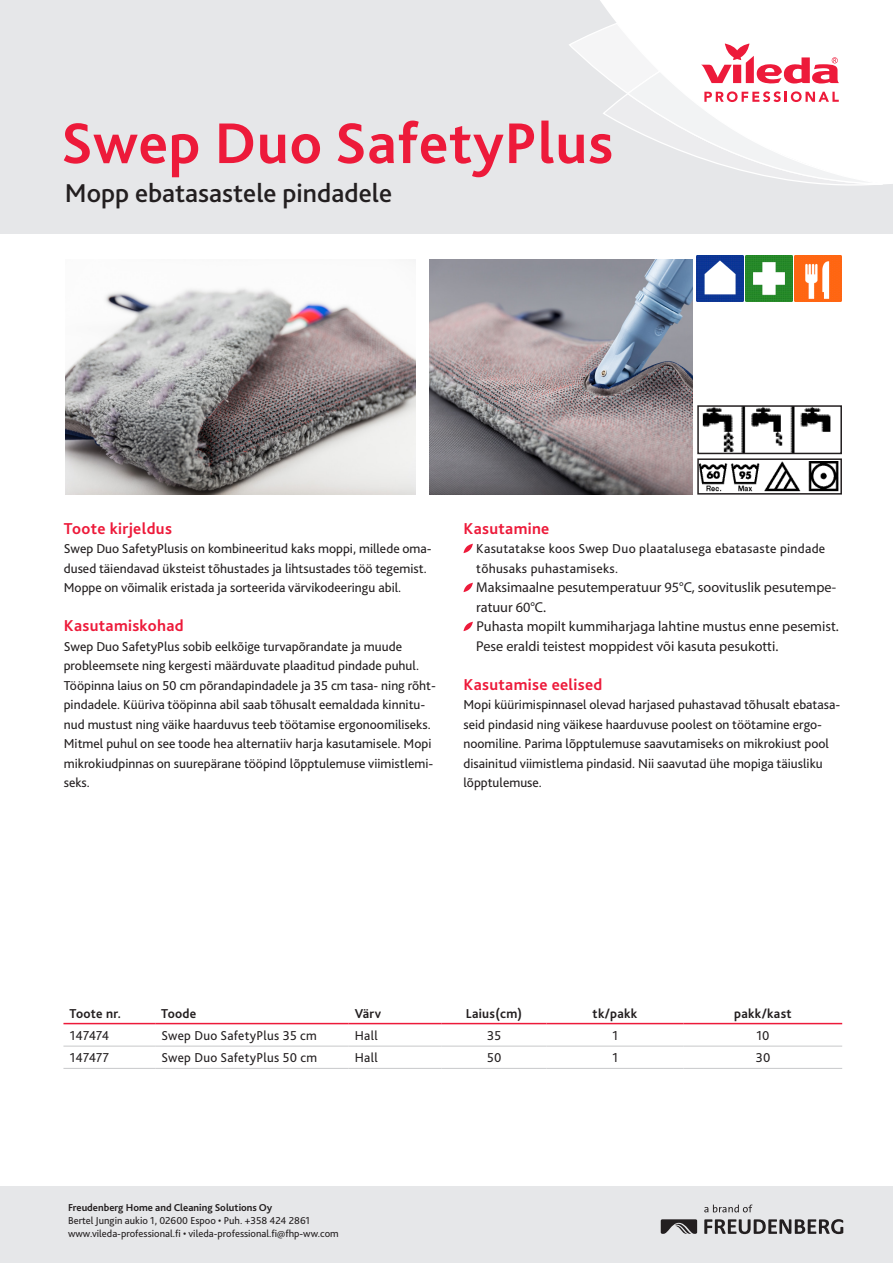
<style>
.page{position:relative;width:893px;height:1263px;background:#fff}
.page>*{position:absolute;margin:0;border:0;box-sizing:border-box;transform-origin:0 0}
.Headline{font:700 60px "Bliss 2";letter-spacing:.01em;color:#ed1a3a}
.Subline{font:500 27px "Bliss 2";color:#231f20}
.Copy_cross_heading{font:700 16.5px "Bliss 2";letter-spacing:.02em;color:#ed1a3a}
.Bullet_wings{font:14.25px/19.5px "Myriad Pro";color:#231f20}
.Copy_cross_heading-2{font:13.5px/19.5px "Bliss 2";color:#231f20}
.Bullet_wings-2{font:13.5px/19.5px "Bliss 2";letter-spacing:.02em;color:#231f20}
.t1{font:700 13.5px "Bliss 2";letter-spacing:.02em;color:#231f20}
.Copy_cross_heading-3{font:13.5px "Bliss 2";letter-spacing:.02em;color:#231f20}
.Footer_contact_detai{font:10.5px "Bliss 2";color:#231f20}
.Footer_contact_Viled{font:700 10.5px "Bliss 2";color:#231f20}
</style>
<div class="page">
<div style="left:0;top:0;width:893px;height:234px;background:#e6e7e9"></div>
<div style="left:0;top:1186px;width:893px;height:77px;background:#e6e7e9"></div>
<img style="left:65px;top:259px;width:351px;height:236px">
<img style="left:429px;top:259px;width:263px;height:236px">
<img style="left:702px;top:408px;width:129px;height:43px">
<div style="left:697px;top:405px;width:145px;height:49px;border:2px solid #231f20"></div>
<img style="left:700px;top:462px;width:139px;height:30px">
<div style="left:697px;top:458px;width:145px;height:37px;border:2px solid #231f20"></div>
<img style="left:697px;top:255px;width:46px;height:47px">
<img style="left:746px;top:255px;width:46px;height:47px">
<img style="left:794px;top:255px;width:47px;height:47px">
<div style="left:600px;top:0;width:293px;height:22px;background:#fff"></div>
<svg style="left:569px;top:22px;width:324px;height:164px"></svg>
<svg style="left:704px;top:1219px;width:139px;height:15px"></svg>
<svg style="left:661px;top:1219px;width:36px;height:15px"></svg>
<svg style="left:704px;top:1204px;width:48px;height:8px"></svg>
<svg style="left:463px;top:544px;width:10px;height:9px"></svg>
<svg style="left:463px;top:583px;width:10px;height:9px"></svg>
<svg style="left:463px;top:622px;width:10px;height:9px"></svg>
<hr style="left:63px;top:1046px;width:92px;height:1px;background:#c7c8ca">
<hr style="left:63px;top:1068px;width:92px;height:1px;background:#c7c8ca">
<hr style="left:63px;top:1023px;width:92px;height:1px;background:#ed1a3a">
<hr style="left:155px;top:1023px;width:194px;height:1px;background:#ed1a3a">
<hr style="left:349px;top:1023px;width:93px;height:1px;background:#ed1a3a">
<hr style="left:442px;top:1023px;width:104px;height:1px;background:#ed1a3a">
<hr style="left:546px;top:1023px;width:138px;height:1px;background:#ed1a3a">
<hr style="left:684px;top:1023px;width:158px;height:1px;background:#ed1a3a">
<hr style="left:155px;top:1046px;width:194px;height:1px;background:#c7c8ca">
<hr style="left:349px;top:1046px;width:93px;height:1px;background:#c7c8ca">
<hr style="left:442px;top:1046px;width:104px;height:1px;background:#c7c8ca">
<hr style="left:546px;top:1046px;width:138px;height:1px;background:#c7c8ca">
<hr style="left:684px;top:1046px;width:158px;height:1px;background:#c7c8ca">
<hr style="left:155px;top:1068px;width:194px;height:1px;background:#c7c8ca">
<hr style="left:349px;top:1068px;width:93px;height:1px;background:#c7c8ca">
<hr style="left:442px;top:1068px;width:104px;height:1px;background:#c7c8ca">
<hr style="left:546px;top:1068px;width:138px;height:1px;background:#c7c8ca">
<hr style="left:684px;top:1068px;width:158px;height:1px;background:#c7c8ca">
<p class="Headline" style="left:61px;top:106px;width:554px">Swep Duo SafetyPlus</p>
<p class="Subline" style="left:65px;top:176px;width:329px">Mopp ebatasastele pindadele</p>
<p class="Copy_cross_heading" style="left:64px;top:518px;width:110px">Toote kirjeldus</p>
<p class="Copy_cross_heading-2" style="left:64px;top:539px;width:369px">Swep Duo SafetyPlusis on kombineeritud kaks moppi, millede oma&shy;dused täiendavad üksteist tõhustades ja lihtsustades töö tegemist.<br>Moppe on võimalik eristada ja sorteerida värvikodeeringu abil.</p>
<p class="Copy_cross_heading" style="left:64px;top:615px;width:121px">Kasutamiskohad</p>
<p class="Copy_cross_heading-2" style="left:64px;top:636px;width:374px">Swep Duo SafetyPlus sobib eelkõige turvapõrandate ja muude probleemsete ning kergesti määrduvate plaaditud pindade puhul.<br>Tööpinna laius on 50 cm põrandapindadele ja 35 cm tasa- ning rõht&shy;pindadele. Küüriva tööpinna abil saab tõhusalt eemaldada kinnitu&shy;nud mustust ning väike haarduvus teeb töötamise ergonoomiliseks.<br>Mitmel puhul on see toode hea alternatiiv harja kasutamisele. Mopi mikrokiudpinnas on suurepärane tööpind lõpptulemuse viimistlemi&shy;seks.</p>
<p class="Copy_cross_heading" style="left:463px;top:518px;width:87px">Kasutamine</p>
<p class="Bullet_wings-2" style="left:476px;top:539px;width:351px">Kasutatakse koos Swep Duo plaatalusega ebatasaste pindade tõhusaks puhastamiseks.</p>
<p class="Bullet_wings" style="left:476px;top:577px;width:362px">Maksimaalne pesutemperatuur 95°C, soovituslik pesutempe&shy;ratuur 60°C.</p>
<p class="Bullet_wings" style="left:476px;top:616px;width:364px">Puhasta mopilt kummiharjaga lahtine mustus enne pesemist.<br>Pese eraldi teistest moppidest või kasuta pesukotti.</p>
<p class="Copy_cross_heading" style="left:463px;top:674px;width:140px">Kasutamise eelised</p>
<p class="Copy_cross_heading-2" style="left:463px;top:695px;width:378px">Mopi küürimispinnasel olevad harjased puhastavad tõhusalt ebatasa&shy;seid pindasid ning väikese haarduvuse poolest on töötamine ergo&shy;noomiline. Parima lõpptulemuse saavutamiseks on mikrokiust pool disainitud viimistlema pindasid. Nii saavutad ühe mopiga täiusliku lõpptulemuse.</p>
<p class="t1" style="left:69px;top:1005px;width:53px">Toote nr.</p>
<p class="t1" style="left:161px;top:1005px;width:37px">Toode</p>
<p class="t1" style="left:355px;top:1005px;width:28px">Värv</p>
<p class="t1" style="left:466px;top:1005px;width:58px">Laius(cm)</p>
<p class="t1" style="left:593px;top:1005px;width:46px">tk/pakk</p>
<p class="t1" style="left:734px;top:1005px;width:59px">pakk/kast</p>
<p class="Copy_cross_heading-2" style="left:70px;top:1025px;width:41px">147474</p>
<p class="Copy_cross_heading-3" style="left:161px;top:1027px;width:157px">Swep Duo SafetyPlus 35 cm</p>
<p class="Copy_cross_heading-2" style="left:355px;top:1025px;width:24px">Hall</p>
<p class="Copy_cross_heading-2" style="left:487px;top:1025px;width:16px">35</p>
<p class="Copy_cross_heading-2" style="left:612px;top:1025px;width:7px">1</p>
<p class="Copy_cross_heading-2" style="left:756px;top:1025px;width:15px">10</p>
<p class="Copy_cross_heading-2" style="left:70px;top:1048px;width:41px">147477</p>
<p class="Copy_cross_heading-3" style="left:161px;top:1049px;width:157px">Swep Duo SafetyPlus 50 cm</p>
<p class="Copy_cross_heading-2" style="left:355px;top:1048px;width:24px">Hall</p>
<p class="Copy_cross_heading-2" style="left:487px;top:1048px;width:16px">50</p>
<p class="Copy_cross_heading-2" style="left:612px;top:1048px;width:7px">1</p>
<p class="Copy_cross_heading-2" style="left:756px;top:1048px;width:16px">30</p>
<p class="Footer_contact_Viled" style="left:68px;top:1201px;width:206px">Freudenberg Home and Cleaning Solutions Oy</p>
<p class="Footer_contact_detai" style="left:68px;top:1214px;width:243px">Bertel Jungin aukio 1, 02600 Espoo • Puh. +358 424 2861</p>
<p class="Footer_contact_detai" style="left:68px;top:1226px;width:272px">www.vileda-professional.fi • vileda-professional.fi@fhp-ww.com</p>
</div>
